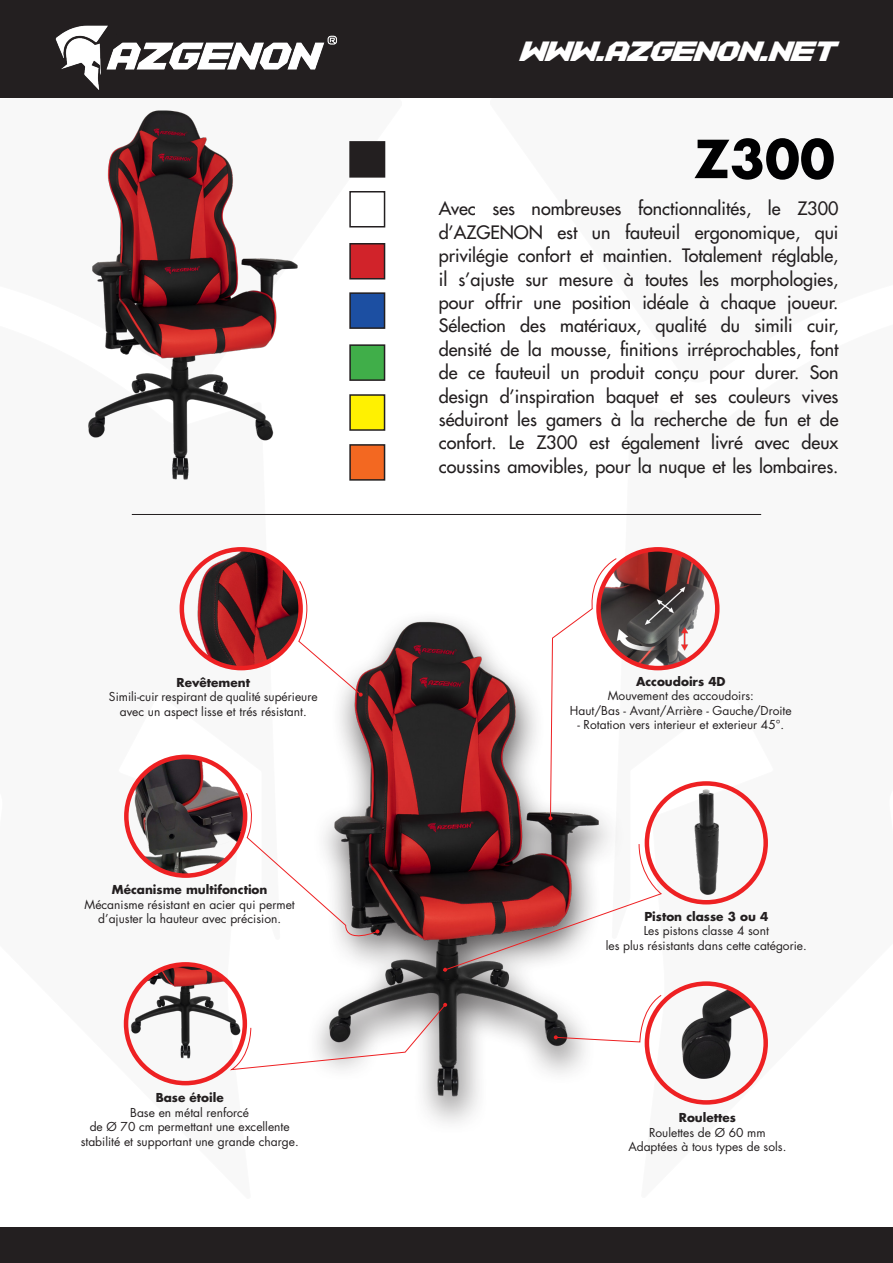
<style>
.page{position:relative;width:893px;height:1263px;background:#fff}
.page>*{position:absolute;margin:0;border:0;box-sizing:border-box;transform-origin:0 0}
.t1{font:700 51px "Futura Std";color:#000001}
.t2{font:19.5px "Equalize";color:#fff}
.t3{font:500 18px/23.4px "Futura Std";color:#231f20;text-align:justify}
.t4{font:12px/14.4px "Futura Std";color:#231f20;text-align:center}
.t5{font:700 12px "Futura Std";color:#231f20}
</style>
<div class="page">
<img style="left:123px;top:141px;width:263px;height:945px">
<img style="left:88px;top:110px;width:252px;height:380px">
<div style="left:350px;top:142px;width:35px;height:35px;background:#231f20"></div>
<div style="left:349px;top:141px;width:36px;height:37px;border:2px solid #231f20"></div>
<div style="left:350px;top:192px;width:35px;height:35px;background:#fff"></div>
<div style="left:349px;top:191px;width:36px;height:36px;border:2px solid #231f20"></div>
<div style="left:350px;top:345px;width:35px;height:35px;background:#40ae49"></div>
<div style="left:349px;top:344px;width:36px;height:37px;border:2px solid #231f20"></div>
<div style="left:350px;top:293px;width:35px;height:35px;background:#1c4fa2"></div>
<div style="left:349px;top:292px;width:36px;height:37px;border:2px solid #231f20"></div>
<div style="left:350px;top:395px;width:35px;height:35px;background:#fff101"></div>
<div style="left:349px;top:394px;width:36px;height:37px;border:2px solid #231f20"></div>
<div style="left:350px;top:244px;width:35px;height:35px;background:#d1232a"></div>
<div style="left:349px;top:243px;width:36px;height:36px;border:2px solid #231f20"></div>
<div style="left:350px;top:445px;width:35px;height:35px;background:#f36821"></div>
<div style="left:349px;top:444px;width:36px;height:37px;border:2px solid #231f20"></div>
<div style="left:0;top:0;width:893px;height:98px;background:#231f20"></div>
<hr style="left:132px;top:514px;width:629px;height:1px;background:#231f20">
<img style="left:55px;top:25px;width:282px;height:65px">
<div style="left:0;top:1227px;width:893px;height:36px;background:#231f20"></div>
<img style="left:267px;top:587px;width:362px;height:524px">
<img style="left:126px;top:964px;width:119px;height:101px">
<div style="left:124px;top:962px;width:123px;height:123px;border:4px solid #ee2123;border-radius:50%"></div>
<img style="left:647px;top:983px;width:119px;height:119px;border-radius:59px">
<div style="left:645px;top:981px;width:123px;height:124px;border:4px solid #ee2123;border-radius:50%"></div>
<img style="left:126px;top:757px;width:119px;height:119px;border-radius:59px">
<div style="left:124px;top:754px;width:123px;height:124px;border:4px solid #ee2123;border-radius:50%"></div>
<img style="left:647px;top:783px;width:119px;height:119px;border-radius:59px">
<div style="left:645px;top:781px;width:123px;height:123px;border:4px solid #ee2123;border-radius:50%"></div>
<img style="left:182px;top:549px;width:119px;height:119px;border-radius:59px">
<div style="left:180px;top:547px;width:123px;height:123px;border:4px solid #ee2123;border-radius:50%"></div>
<img style="left:598px;top:549px;width:119px;height:119px;border-radius:59px">
<div style="left:596px;top:547px;width:123px;height:123px;border:4px solid #ee2123;border-radius:50%"></div>
<svg style="left:298px;top:581px;width:65px;height:116px"></svg>
<svg style="left:443px;top:844px;width:219px;height:128px"></svg>
<svg style="left:246px;top:793px;width:133px;height:151px"></svg>
<svg style="left:548px;top:558px;width:69px;height:262px"></svg>
<svg style="left:229px;top:1003px;width:218px;height:68px"></svg>
<svg style="left:554px;top:994px;width:108px;height:49px"></svg>
<p class="t5" style="left:177px;top:674px;width:75px">Revêtement</p>
<p class="t4" style="left:109px;top:690px;width:210px">Simili-cuir respirant de qualité supérieure avec un aspect lisse et trés résistant.</p>
<p class="t5" style="left:112px;top:882px;width:157px">Mécanisme multifonction</p>
<p class="t4" style="left:85px;top:897px;width:212px">Mécanisme résistant en acier qui permet d’ajuster la hauteur avec précision.</p>
<p class="t5" style="left:156px;top:1090px;width:70px">Base étoile</p>
<p class="t4" style="left:81px;top:1105px;width:220px">Base en métal renforcé<br>de Ø 70 cm permettant une excellente stabilité et supportant une grande charge.</p>
<p class="t2" style="left:519px;top:39px;width:317px">WWW.AZGENON.NET</p>
<h1 class="t1" style="left:694px;top:125px;width:143px">Z300</h1>
<p class="t3" style="left:439px;top:197px;width:401px">Avec ses nombreuses fonctionnalités, le Z300 d’AZGENON est un fauteuil ergonomique, qui privilégie confort et maintien. Totalement réglable, il s’ajuste sur mesure à toutes les morphologies, pour offrir une position idéale à chaque joueur.<br>Sélection des matériaux, qualité du simili cuir, densité de la mousse, finitions irréprochables, font de ce fauteuil un produit conçu pour durer. Son design d’inspiration baquet et ses couleurs vives séduiront les gamers à la recherche de fun et de confort. Le Z300 est également livré avec deux coussins amovibles, pour la nuque et les lombaires.</p>
<p class="t5" style="left:636px;top:673px;width:91px">Accoudoirs 4D</p>
<p class="t4" style="left:570px;top:688px;width:223px">Mouvement des accoudoirs:<br>Haut/Bas - Avant/Arrière - Gauche/Droite</p>
<p class="t4" style="left:577px;top:718px;width:208px">- Rotation vers interieur et exterieur 45°.</p>
<p class="t5" style="left:644px;top:909px;width:125px">Piston classe 3 ou 4</p>
<p class="t4" style="left:606px;top:924px;width:203px">Les pistons classe 4 sont<br>les plus résistants dans cette catégorie.</p>
<p class="t5" style="left:679px;top:1110px;width:59px">Roulettes</p>
<p class="t4" style="left:628px;top:1125px;width:159px">Roulettes de Ø 60 mm<br>Adaptées à tous types de sols.</p>
</div>
